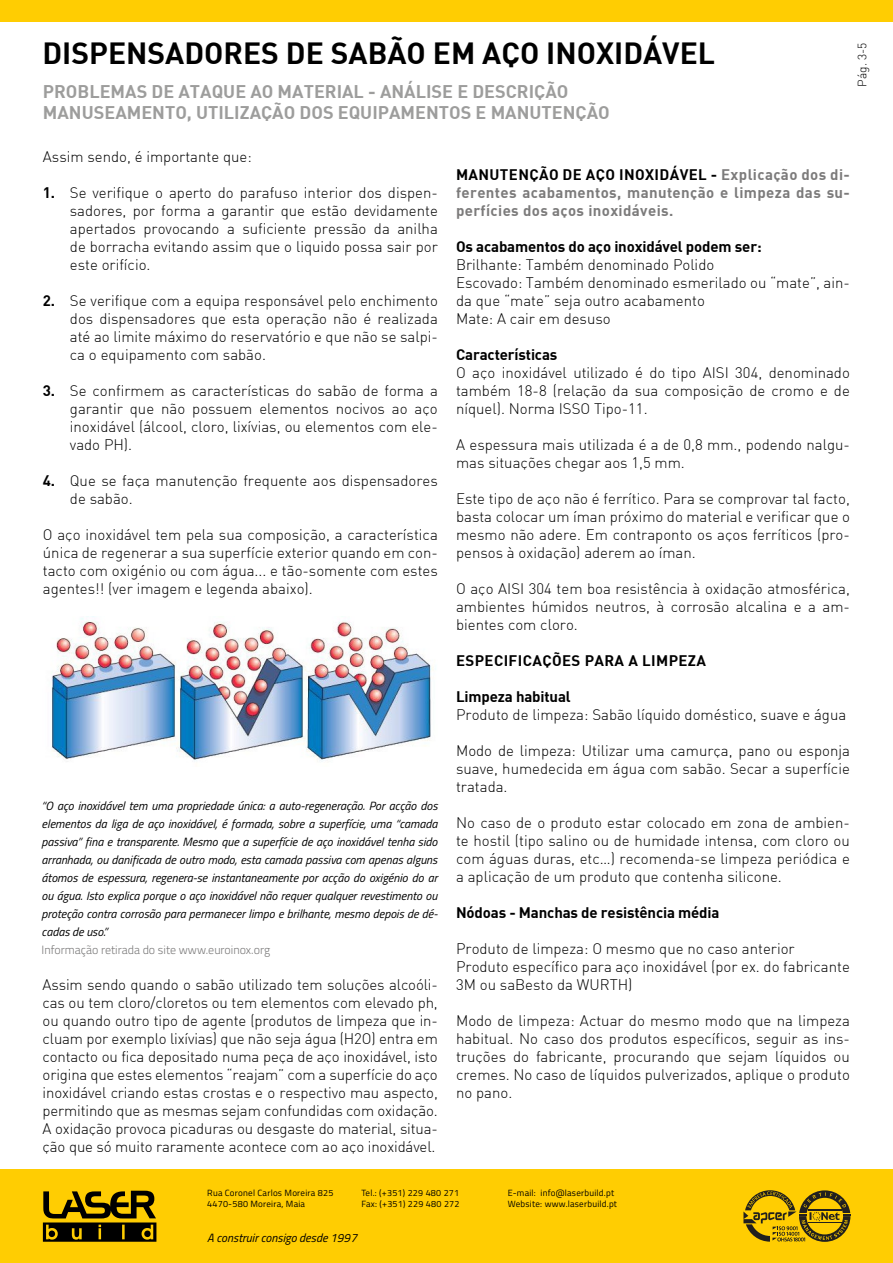
<style>
.page{position:relative;width:893px;height:1263px;background:#fff}
.page>*{position:absolute;margin:0;border:0;box-sizing:border-box;transform-origin:0 0}
.t1{font:700 30px "DI Nbek";color:#000}
.t2{font:700 18px/21.6px "DI Nbek";color:#9d9d9c}
.t3{font:300 15px/18px "DI Nbek";color:#000;text-align:justify}
.t4{font:700 15px/18px "DI Nbek";letter-spacing:.025em;color:#7c7b7b;text-align:justify}
.t5{font:700 15px "DI Nbek";letter-spacing:-.01em;color:#000}
.t6{font:700 15px "DI Nbek";letter-spacing:.025em;color:#000}
.t7{font:italic 12px/18px "Titillium";color:#000;text-align:justify}
.t8{font:300 12px "Titillium";color:#7c7b7b}
.t9{font:300 12px "DI Nbek";color:#000}
.t10{font:9px/10.8px "Titillium";letter-spacing:.025em;color:#000}
.s1{font-weight:700}
.s2{color:#000}
</style>
<div class="page">
<div style="left:0;top:0;width:893px;height:21px;background:#ffcd02"></div>
<div style="left:1px;top:1169px;width:892px;height:94px;background:#ffcd02"></div>
<svg style="left:43px;top:1191px;width:113px;height:51px"></svg>
<svg style="left:743px;top:1190px;width:107px;height:52px"></svg>
<img style="left:51px;top:616px;width:383px;height:145px">
<h1 class="t1" style="left:43px;top:33px;width:674px">DISPENSADORES DE SABÃO EM AÇO INOXIDÁVEL</h1>
<p class="t9" style="left:855px;top:87px;width:46px;rotate:-90deg">Pág. 3-5</p>
<p class="t2" style="left:43px;top:79px;width:568px">PROBLEMAS DE ATAQUE AO MATERIAL - ANÁLISE E DESCRIÇÃO<br>MANUSEAMENTO, UTILIZAÇÃO DOS EQUIPAMENTOS E MANUTENÇÃO</p>
<p class="t3" style="left:43px;top:147px;width:210px">Assim sendo, é importante que:</p>
<p class="t3" style="left:70px;top:183px;width:369px;text-indent:-27px"><span class="s1">1.</span> Se verifique o aperto do parafuso interior dos dispen&shy;sadores, por forma a garantir que estão devidamente apertados provocando a suficiente pressão da anilha de borracha evitando assim que o liquido possa sair por este orifício.</p>
<p class="t3" style="left:70px;top:291px;width:369px;text-indent:-27px"><span class="s1">2.</span> Se verifique com a equipa responsável pelo enchimento dos dispensadores que esta operação não é realizada até ao limite máximo do reservatório e que não se salpi&shy;ca o equipamento com sabão.</p>
<p class="t3" style="left:70px;top:381px;width:369px;text-indent:-27px"><span class="s1">3.</span> Se confirmem as características do sabão de forma a garantir que não possuem elementos nocivos ao aço inoxidável (álcool, cloro, lixívias, ou elementos com ele&shy;vado PH).</p>
<p class="t3" style="left:70px;top:471px;width:369px;text-indent:-27px"><span class="s1">4.</span> Que se faça manutenção frequente aos dispensadores de sabão.</p>
<p class="t3" style="left:43px;top:525px;width:396px">O aço inoxidável tem pela sua composição, a característica única de regenerar a sua superfície exterior quando em con&shy;tacto com oxigénio ou com água... e tão-somente com estes agentes!! (ver imagem e legenda abaixo).</p>
<p class="t4" style="left:456px;top:165px;width:395px"><span class="s2">MANUTENÇÃO DE AÇO INOXIDÁVEL -</span> Explicação dos di&shy;ferentes acabamentos, manutenção e limpeza das su&shy;perfícies dos aços inoxidáveis.</p>
<p class="t5" style="left:456px;top:237px;width:307px">Os acabamentos do aço inoxidável podem ser:</p>
<p class="t3" style="left:456px;top:255px;width:395px;text-align:left">Brilhante: Também denominado Polido<br>Escovado: Também denominado esmerilado ou “mate”, ain&shy;da que “mate” seja outro acabamento<br>Mate: A cair em desuso</p>
<p class="t5" style="left:456px;top:345px;width:103px">Características</p>
<p class="t3" style="left:456px;top:363px;width:395px">O aço inoxidável utilizado é do tipo AISI 304, denominado também 18-8 (relação da sua composição de cromo e de níquel). Norma ISSO Tipo-11.</p>
<p class="t3" style="left:456px;top:435px;width:395px">A espessura mais utilizada é a de 0,8 mm., podendo nalgu&shy;mas situações chegar aos 1,5 mm.</p>
<p class="t3" style="left:456px;top:489px;width:395px">Este tipo de aço não é ferrítico. Para se comprovar tal facto, basta colocar um íman próximo do material e verificar que o mesmo não adere. Em contraponto os aços ferríticos (pro&shy;pensos à oxidação) aderem ao íman.</p>
<p class="t3" style="left:456px;top:579px;width:395px">O aço AISI 304 tem boa resistência à oxidação atmosférica, ambientes húmidos neutros, à corrosão alcalina e a am&shy;bientes com cloro.</p>
<p class="t6" style="left:456px;top:651px;width:252px">ESPECIFICAÇÕES PARA A LIMPEZA</p>
<p class="t5" style="left:456px;top:687px;width:116px">Limpeza habitual</p>
<p class="t3" style="left:456px;top:705px;width:392px">Produto de limpeza: Sabão líquido doméstico, suave e água</p>
<p class="t3" style="left:456px;top:741px;width:395px">Modo de limpeza: Utilizar uma camurça, pano ou esponja suave, humedecida em água com sabão. Secar a superfície tratada.</p>
<p class="t3" style="left:456px;top:813px;width:395px">No caso de o produto estar colocado em zona de ambien&shy;te hostil (tipo salino ou de humidade intensa, com cloro ou com águas duras, etc…) recomenda-se limpeza periódica e a aplicação de um produto que contenha silicone.</p>
<p class="t5" style="left:456px;top:903px;width:265px">Nódoas - Manchas de resistência média</p>
<p class="t3" style="left:456px;top:939px;width:395px;text-align:left">Produto de limpeza: O mesmo que no caso anterior<br>Produto específico para aço inoxidável (por ex. do fabricante<br>3M ou saBesto da WURTH)</p>
<p class="t3" style="left:456px;top:1011px;width:395px">Modo de limpeza: Actuar do mesmo modo que na limpeza habitual. No caso dos produtos específicos, seguir as ins&shy;truções do fabricante, procurando que sejam líquidos ou cremes. No caso de líquidos pulverizados, aplique o produto no pano.</p>
<p class="t7" style="left:42px;top:796px;width:398px">“O aço inoxidável tem uma propriedade única: a auto-regeneração. Por acção dos elementos da liga de aço inoxidável, é formada, sobre a superfície, uma “camada passiva” fina e transparente. Mesmo que a superfície de aço inoxidável tenha sido arranhada, ou danificada de outro modo, esta camada passiva com apenas alguns átomos de espessura, regenera-se instantaneamente por acção do oxigénio do ar ou água. Isto explica porque o aço inoxidável não requer qualquer revestimento ou proteção contra corrosão para permanecer limpo e brilhante, mesmo depois de dé&shy;cadas de uso.”</p>
<p class="t8" style="left:42px;top:941px;width:230px">Informação retirada do site www.euroinox.org</p>
<p class="t3" style="left:43px;top:975px;width:397px">Assim sendo quando o sabão utilizado tem soluções alcoóli&shy;cas ou tem cloro/cloretos ou tem elementos com elevado ph, ou quando outro tipo de agente (produtos de limpeza que in&shy;cluam por exemplo lixívias) que não seja água (H2O) entra em contacto ou fica depositado numa peça de aço inoxidável, isto origina que estes elementos “reajam” com a superfície do aço inoxidável criando estas crostas e o respectivo mau aspecto, permitindo que as mesmas sejam confundidas com oxidação.<br>A oxidação provoca picaduras ou desgaste do material, situa&shy;ção que só muito raramente acontece com ao aço inoxidável.</p>
<p class="t10" style="left:207px;top:1187px;width:128px">Rua Coronel Carlos Moreira 825<br>4470-580 Moreira, Maia</p>
<p class="t10" style="left:361px;top:1187px;width:100px">Tel.: (+351) 229 480 271<br>Fax: (+351) 229 480 272</p>
<p class="t10" style="left:508px;top:1187px;width:111px">E-mail: info@laserbuild.pt<br>Website: www.laserbuild.pt</p>
<p class="t7" style="left:207px;top:1228px;width:151px">A construir consigo desde 1997</p>
</div>
